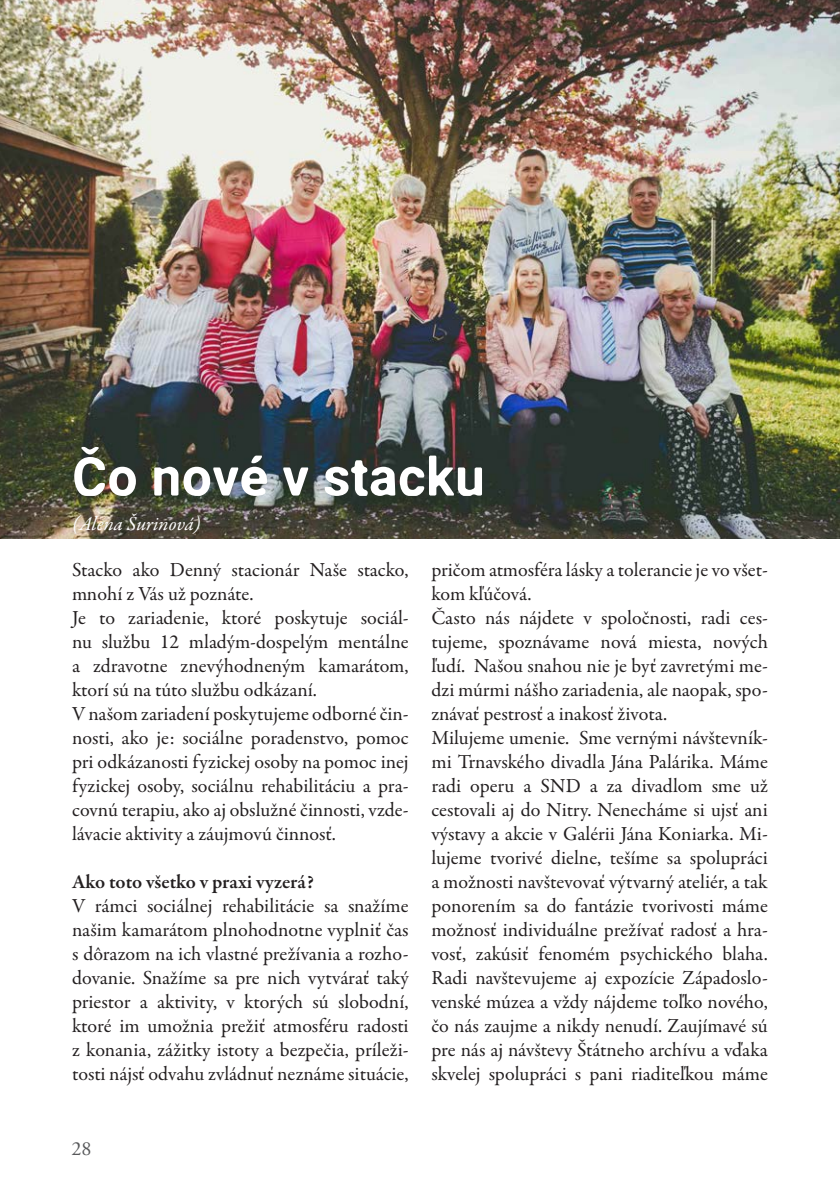
<style>
.page{position:relative;width:840px;height:1191px;background:#fff}
.page>*{position:absolute;margin:0;border:0;box-sizing:border-box;transform-origin:0 0}
.nadpis{font:54px "Asimov Print C";color:#fff}
.text{font:20px/24px "Garamond Premr Pro";letter-spacing:-.005em;color:#231f20;text-align:justify}
.text-2{font:600 20px "Garamond Premr Pro";color:#231f20}
.príprava{font:italic 20px "Garamond Premr Pro";color:#fff}
.t1{font:20px "Adobe Garamond Pro";color:#57585a}
</style>
<div class="page">
<img style="left:0;top:0;width:839px;height:539px">
<p class="nadpis" style="left:72px;top:440px;width:414px">Čo nové v stacku</p>
<p class="príprava" style="left:72px;top:510px;width:130px">(Alena Šurinová)</p>
<p class="text" style="left:72px;top:558px;width:338px">Stacko ako Denný stacionár Naše stacko, mnohí z Vás už poznáte.</p>
<p class="text" style="left:72px;top:606px;width:338px">Je to zariadenie, ktoré poskytuje sociál&shy;nu službu 12 mladým-dospelým mentálne a zdravotne znevýhodneným kamarátom, ktorí sú na túto službu odkázaní.</p>
<p class="text" style="left:72px;top:702px;width:338px">V našom zariadení poskytujeme odborné čin&shy;nosti, ako je: sociálne poradenstvo, pomoc pri odkázanosti fyzickej osoby na pomoc inej fyzickej osoby, sociálnu rehabilitáciu a pra&shy;covnú terapiu, ako aj obslužné činnosti, vzde&shy;lávacie aktivity a záujmovú činnosť.</p>
<p class="text-2" style="left:72px;top:870px;width:243px">Ako toto všetko v praxi vyzerá?</p>
<p class="text" style="left:72px;top:894px;width:338px">V rámci sociálnej rehabilitácie sa snažíme našim kamarátom plnohodnotne vyplniť čas s dôrazom na ich vlastné prežívania a rozho&shy;dovanie. Snažíme sa pre nich vytvárať taký priestor a aktivity, v ktorých sú slobodní, ktoré im umožnia prežiť atmosféru radosti z konania, zážitky istoty a bezpečia, príleži&shy;tosti nájsť odvahu zvládnuť neznáme situácie,</p>
<p class="text" style="left:431px;top:558px;width:338px">pričom atmosféra lásky a tolerancie je vo všet&shy;kom kľúčová.</p>
<p class="text" style="left:431px;top:606px;width:338px">Často nás nájdete v spoločnosti, radi ces&shy;tujeme, spoznávame nová miesta, nových ľudí. Našou snahou nie je byť zavretými me&shy;dzi múrmi nášho zariadenia, ale naopak, spo&shy;znávať pestrosť a inakosť života.</p>
<p class="text" style="left:431px;top:726px;width:338px">Milujeme umenie. Sme vernými návštevník&shy;mi Trnavského divadla Jána Palárika. Máme radi operu a SND a za divadlom sme už cestovali aj do Nitry. Nenecháme si ujsť ani výstavy a akcie v Galérii Jána Koniarka. Mi&shy;lujeme tvorivé dielne, tešíme sa spolupráci a možnosti navštevovať výtvarný ateliér, a tak ponorením sa do fantázie tvorivosti máme možnosť individuálne prežívať radosť a hra&shy;vosť, zakúsiť fenomém psychického blaha.<br>Radi navštevujeme aj expozície Západoslo&shy;venské múzea a vždy nájdeme toľko nového, čo nás zaujme a nikdy nenudí. Zaujímavé sú pre nás aj návštevy Štátneho archívu a vďaka skvelej spolupráci s pani riaditeľkou máme</p>
<p class="t1" style="left:71px;top:1136px;width:21px">28</p>
</div>
